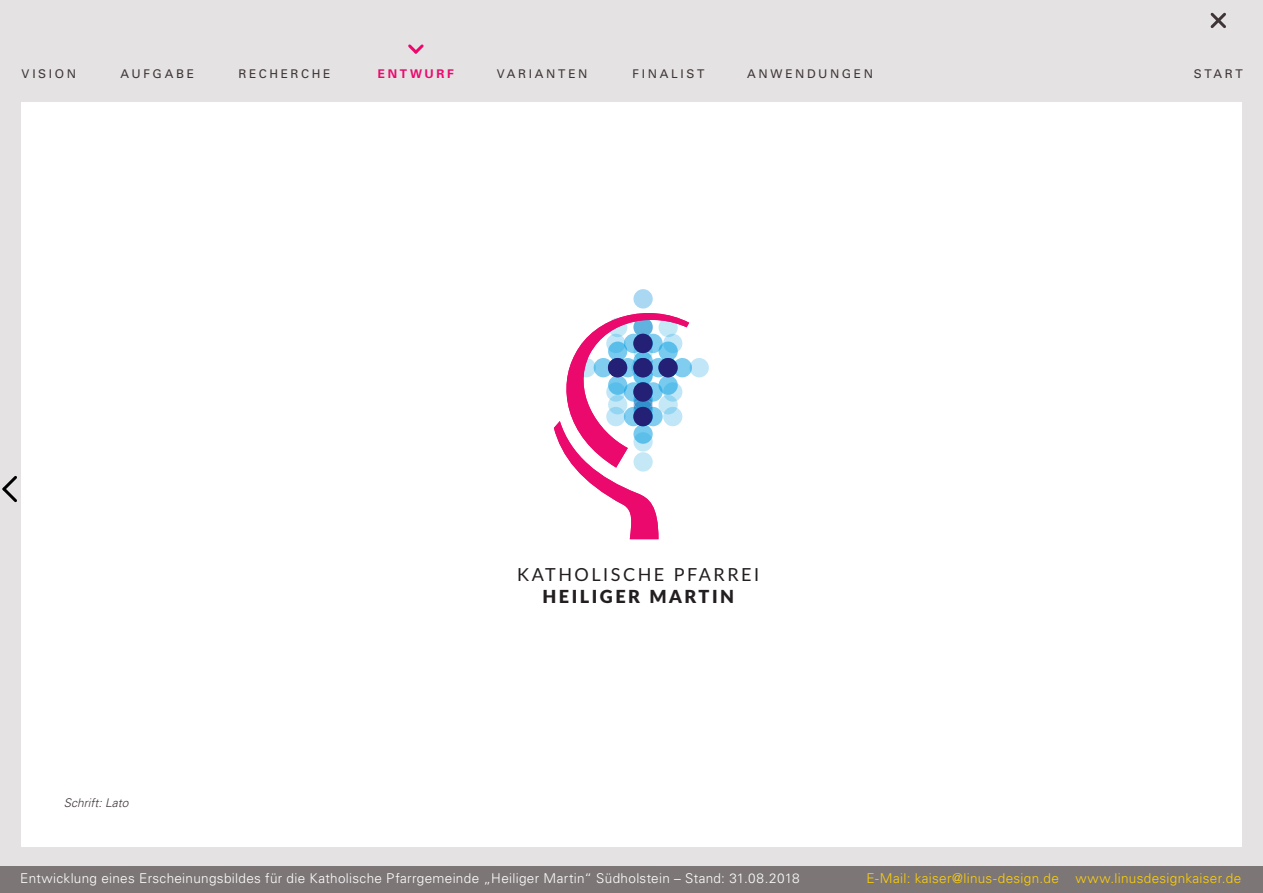
<style>
.page{position:relative;width:1263px;height:893px;background:#fff}
.page>*{position:absolute;margin:0;border:0;box-sizing:border-box;transform-origin:0 0}
.t1{font:18px "Lato";letter-spacing:.14em;color:#231f20}
.t2{font:900 18px "Lato";letter-spacing:.14em;color:#231f20}
.t3{font:300 13.5px "Univers";letter-spacing:.025em;color:#fff}
.t4{font:300 13.5px "Univers";letter-spacing:.025em;color:#fed006}
.t5{font:12px "Univers";letter-spacing:.22em;color:#3f3537}
.t6{font:italic 300 12px "Univers";color:#3f3537}
.t7{font:700 12px "Univers";color:#ec096d}
</style>
<div class="page">
<div style="left:0;top:865px;width:1263px;height:28px;background:#7d7677"></div>
<div style="left:0;top:0;width:1263px;height:865px;background:#e4e2e2"></div>
<div style="left:21px;top:102px;width:1221px;height:744px;background:#fff"></div>
<svg style="left:2px;top:476px;width:15px;height:27px"></svg>
<svg style="left:1210px;top:12px;width:16px;height:16px"></svg>
<svg style="left:408px;top:44px;width:16px;height:10px"></svg>
<svg style="left:673px;top:358px;width:19px;height:19px"></svg>
<div style="left:690px;top:358px;width:19px;height:19px;background:#c0e6f7;border-radius:50%"></div>
<div style="left:633px;top:289px;width:20px;height:20px;background:#aad8f3;border-radius:50%"></div>
<svg style="left:554px;top:302px;width:135px;height:237px"></svg>
<p class="t5" style="left:22px;top:66px;width:56px">VISION</p>
<p class="t5" style="left:121px;top:66px;width:75px">AUFGABE</p>
<p class="t5" style="left:238px;top:66px;width:94px">RECHERCHE</p>
<p class="t7" style="left:378px;top:66px;width:7px">ENT</p>
<p class="t7" style="left:410px;top:66px;width:45px">WURF</p>
<p class="t5" style="left:497px;top:66px;width:92px">VARIANTEN</p>
<p class="t5" style="left:633px;top:66px;width:73px">FINALIST</p>
<p class="t5" style="left:747px;top:66px;width:127px">ANWENDUNGEN</p>
<p class="t6" style="left:64px;top:795px;width:66px">Schrift: Lato</p>
<h1 class="t1" style="left:517px;top:562px;width:243px">KATHOLISCHE PFARREI</h1>
<h1 class="t2" style="left:542px;top:583px;width:193px">HEILIGER MARTIN</h1>
<p class="t5" style="left:1194px;top:66px;width:51px">START</p>
<p class="t3" style="left:20px;top:870px;width:781px">Entwicklung eines Erscheinungsbildes für die Katholische Pfarrgemeinde „Heiliger Martin“ Südholstein – Stand: 31.08.2018</p>
<p class="t4" style="left:866px;top:870px;width:376px">E-Mail: kaiser@linus-design.de www.linusdesignkaiser.de</p>
</div>
